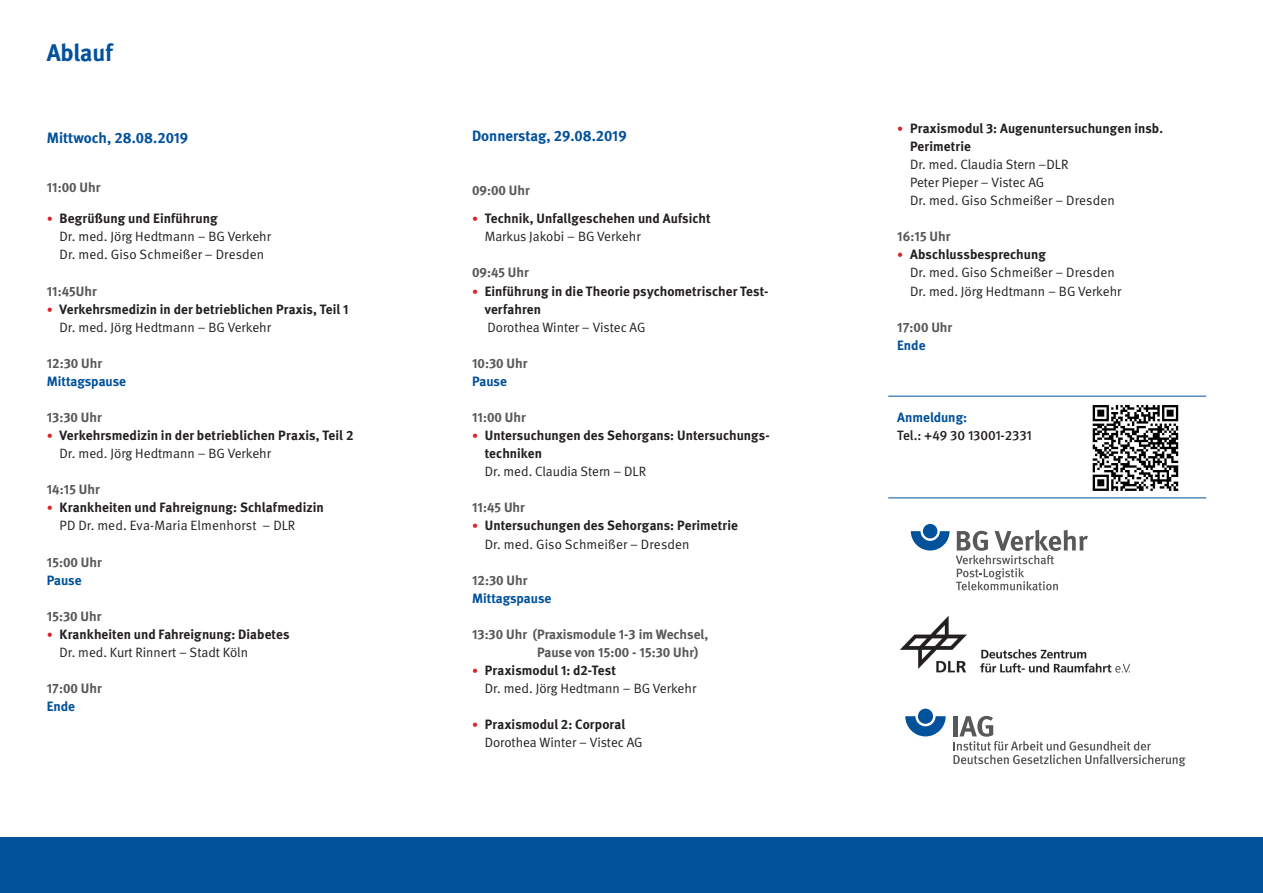
<style>
.page{position:relative;width:1263px;height:893px;background:#fff}
.page>*{position:absolute;margin:0;border:0;box-sizing:border-box;transform-origin:0 0}
.t1{font:700 24px "DGUV Meta";letter-spacing:-.005em;color:#01519b}
.t2{font:700 15px "DGUV Meta";color:#01519b}
.t3{font:700 13.5px/18px "DGUV Meta";letter-spacing:.005em;color:#231f20}
.t4{font:13.5px/18px "DGUV Meta";color:#231f20}
.t5{font:700 13.5px/18.1px "DGUV Meta";color:#57585a}
.t6{font:700 13.5px "DGUV Meta";color:#01519b}
.t7{font:500 13.5px "DGUV Meta";letter-spacing:-.01em;color:#231f20}
.s1{font-size:12px;color:#da2128}
.s2{font-weight:700}
.s3{font-weight:400;font-size:12px;color:#da2128}
.s4{font-weight:400}
</style>
<div class="page">
<div style="left:0;top:837px;width:895px;height:56px;background:#01519b"></div>
<div style="left:806px;top:837px;width:457px;height:56px;background:#01519b"></div>
<hr style="left:888px;top:396px;width:318px;height:1px;background:#01519b">
<svg style="left:911px;top:531px;width:38px;height:19px"></svg>
<div style="left:923px;top:524px;width:14px;height:14px;background:#01519b;border-radius:50%"></div>
<svg style="left:956px;top:530px;width:132px;height:60px"></svg>
<svg style="left:905px;top:716px;width:41px;height:20px"></svg>
<div style="left:918px;top:709px;width:15px;height:15px;background:#01519b;border-radius:50%"></div>
<svg style="left:953px;top:716px;width:232px;height:50px"></svg>
<img style="left:900px;top:615px;width:230px;height:58px">
<hr style="left:888px;top:497px;width:318px;height:1px;background:#01519b">
<img style="left:1092px;top:405px;width:87px;height:86px">
<h1 class="t1" style="left:47px;top:38px;width:67px">Ablauf</h1>
<p class="t2" style="left:47px;top:129px;width:143px">Mittwoch, 28.08.2019</p>
<p class="t5" style="left:47px;top:179px;width:55px">11:00 Uhr</p>
<p class="t4" style="left:60px;top:210px;width:213px;text-indent:-13px"><span class="s1">•</span> <span class="s2">Begrüßung und Einführung<br></span>Dr. med. Jörg Hedtmann – BG Verkehr<br>Dr. med. Giso Schmeißer – Dresden</p>
<p class="t5" style="left:47px;top:282px;width:51px">11:45Uhr</p>
<p class="t3" style="left:60px;top:300px;width:291px;text-indent:-13px"><span class="s3">•</span> Verkehrsmedizin in der betrieblichen Praxis, Teil 1<br><span class="s4">Dr. med. Jörg Hedtmann – BG Verkehr</span></p>
<p class="t5" style="left:47px;top:354px;width:57px">12:30 Uhr</p>
<p class="t6" style="left:47px;top:373px;width:81px">Mittagspause</p>
<p class="t5" style="left:47px;top:409px;width:57px">13:30 Uhr</p>
<p class="t3" style="left:60px;top:427px;width:295px;text-indent:-13px"><span class="s3">•</span> Verkehrsmedizin in der betrieblichen Praxis, Teil 2<br><span class="s4">Dr. med. Jörg Hedtmann – BG Verkehr</span></p>
<p class="t5" style="left:47px;top:481px;width:55px">14:15 Uhr</p>
<p class="t3" style="left:60px;top:499px;width:266px;text-indent:-13px"><span class="s3">•</span> Krankheiten und Fahreignung: Schlafmedizin<br><span class="s4">PD Dr. med. Eva-Maria Elmenhorst – DLR</span></p>
<p class="t5" style="left:47px;top:553px;width:57px">15:00 Uhr</p>
<p class="t6" style="left:47px;top:572px;width:36px">Pause</p>
<p class="t5" style="left:47px;top:607px;width:56px">15:30 Uhr</p>
<p class="t3" style="left:60px;top:626px;width:232px;text-indent:-13px"><span class="s3">•</span> Krankheiten und Fahreignung: Diabetes<br><span class="s4">Dr. med. Kurt Rinnert – Stadt Köln</span></p>
<p class="t5" style="left:47px;top:680px;width:57px">17:00 Uhr</p>
<p class="t6" style="left:47px;top:698px;width:30px">Ende</p>
<p class="t2" style="left:472px;top:127px;width:156px">Donnerstag, 29.08.2019</p>
<p class="t5" style="left:472px;top:181px;width:59px">09:00 Uhr</p>
<p class="t3" style="left:485px;top:210px;width:227px;text-indent:-13px"><span class="s3">•</span> Technik, Unfallgeschehen und Aufsicht<br><span class="s4">Markus Jakobi – BG Verkehr</span></p>
<p class="t5" style="left:472px;top:264px;width:58px">09:45 Uhr</p>
<p class="t3" style="left:485px;top:282px;width:285px;text-indent:-13px"><span class="s3">•</span> Einführung in die Theorie psychometrischer Test&shy;verfahren</p>
<p class="t4" style="left:488px;top:318px;width:159px">Dorothea Winter – Vistec AG</p>
<p class="t5" style="left:472px;top:354px;width:57px">10:30 Uhr</p>
<p class="t6" style="left:472px;top:373px;width:36px">Pause</p>
<p class="t5" style="left:472px;top:409px;width:55px">11:00 Uhr</p>
<p class="t3" style="left:485px;top:427px;width:287px;text-indent:-13px"><span class="s3">•</span> Untersuchungen des Sehorgans: Untersuchungs&shy;techniken</p>
<p class="t4" style="left:485px;top:463px;width:163px">Dr. med. Claudia Stern – DLR</p>
<p class="t5" style="left:472px;top:499px;width:54px">11:45 Uhr</p>
<p class="t3" style="left:485px;top:517px;width:255px;text-indent:-13px"><span class="s3">•</span> Untersuchungen des Sehorgans: Perimetrie<br><span class="s4">Dr. med. Giso Schmeißer – Dresden</span></p>
<p class="t5" style="left:472px;top:571px;width:57px">12:30 Uhr</p>
<p class="t6" style="left:472px;top:590px;width:81px">Mittagspause</p>
<p class="t5" style="left:537px;top:625px;width:173px;text-indent:-65px">13:30 Uhr (Praxismodule 1-3 im Wechsel,<br>Pause von 15:00 - 15:30 Uhr)</p>
<p class="t4" style="left:485px;top:662px;width:213px;text-indent:-13px"><span class="s1">•</span> <span class="s2">Praxismodul 1: d2-Test<br></span>Dr. med. Jörg Hedtmann – BG Verkehr</p>
<p class="t4" style="left:485px;top:716px;width:159px;text-indent:-13px"><span class="s1">•</span> <span class="s2">Praxismodul 2: Corporal<br></span>Dorothea Winter – Vistec AG</p>
<p class="t3" style="left:910px;top:120px;width:254px;text-indent:-13px"><span class="s3">•</span> Praxismodul 3: Augenuntersuchungen insb.<br>Perimetrie</p>
<p class="t4" style="left:910px;top:156px;width:206px">Dr. med. Claudia Stern –DLR<br>Peter Pieper – Vistec AG<br>Dr. med. Giso Schmeißer – Dresden</p>
<p class="t5" style="left:897px;top:228px;width:55px">16:15 Uhr</p>
<p class="t4" style="left:910px;top:246px;width:213px;text-indent:-13px"><span class="s1">•</span> <span class="s2">Abschlussbesprechung<br></span>Dr. med. Giso Schmeißer – Dresden<br>Dr. med. Jörg Hedtmann – BG Verkehr</p>
<p class="t5" style="left:897px;top:318px;width:57px">17:00 Uhr</p>
<p class="t6" style="left:897px;top:337px;width:30px">Ende</p>
<p class="t6" style="left:897px;top:409px;width:71px">Anmeldung:</p>
<p class="t7" style="left:897px;top:428px;width:136px">Tel.: +49 30 13001-2331</p>
</div>
